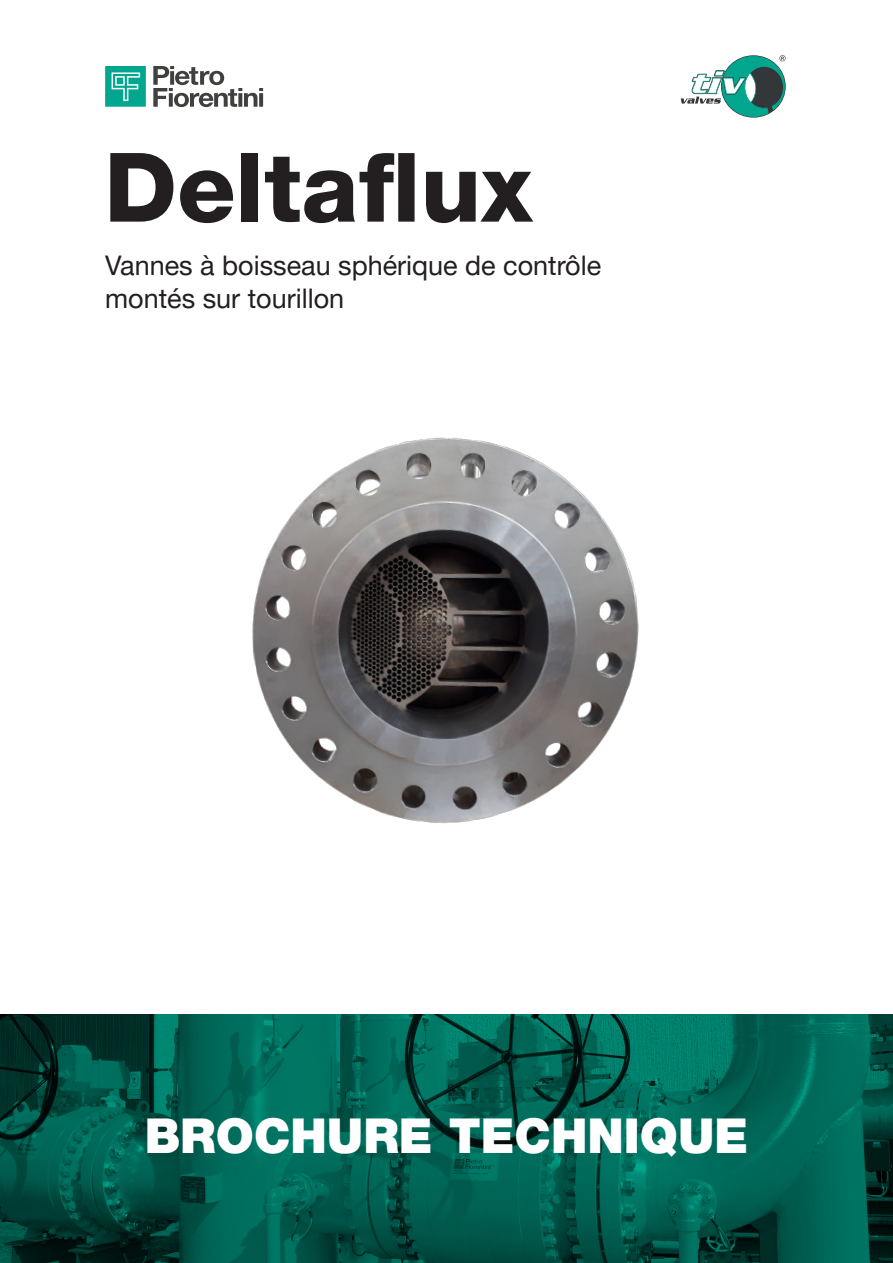
<style>
.page{position:relative;width:893px;height:1263px;background:#fff}
.page>*{position:absolute;margin:0;border:0;box-sizing:border-box;transform-origin:0 0}
.t1{font:800 96px "Helvetica Neue LT Pro";color:#231f20}
.t2{font:900 48px "Helvetica Neue LT Pro";color:#fff}
.t3{font:27px "Helvetica Neue LT Pro";color:#231f20}
</style>
<div class="page">
<svg style="left:0;top:1014px;width:893px;height:249px;background:#005b4e"></svg>
<svg style="left:153px;top:66px;width:110px;height:41px"></svg>
<svg style="left:105px;top:66px;width:41px;height:41px;background:#28b49f"></svg>
<svg style="left:680px;top:55px;width:105px;height:63px"></svg>
<img style="left:252px;top:437px;width:387px;height:387px">
<p class="t1" style="left:104px;top:130px;width:430px">Deltaflux</p>
<p class="t3" style="left:105px;top:249px;width:498px">Vannes à boisseau sphérique de contrôle</p>
<p class="t3" style="left:105px;top:281px;width:241px">montés sur tourillon</p>
<p class="t2" style="left:145px;top:1106px;width:605px">BROCHURE TECHNIQUE</p>
</div>
